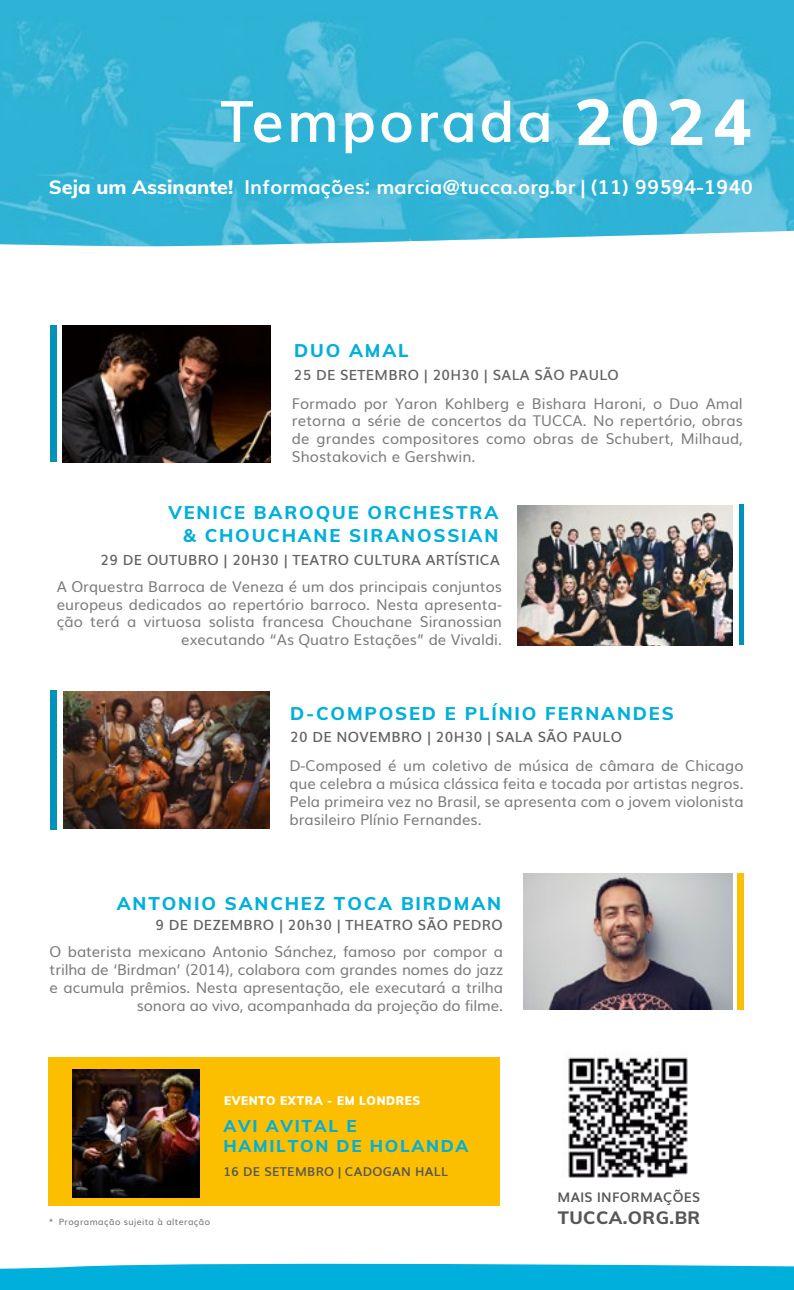
<style>
.page{position:relative;width:794px;height:1290px;background:#fff}
.page>*{position:absolute;margin:0;border:0;box-sizing:border-box;transform-origin:0 0}
.t1{font:600 57.4px "Muli";letter-spacing:.04em;color:#fff}
.t2{font:700 19.25px "Muli";color:#fff}
.t3{font:800 18.38px/23.6px "Muli";letter-spacing:.1em;color:#00afdb;text-align:right}
.t4{font:800 18.03px "Muli";letter-spacing:.025em;color:#575756}
.t5{font:800 16.97px/20.5px "Muli";letter-spacing:.1em;color:#00afdb}
.t6{font:14.88px/17.8px "Muli";color:#7c7b7b;text-align:right}
.t7{font:600 14px "Muli";letter-spacing:.025em;color:#646363}
.t8{font:700 13.3px "Muli";letter-spacing:.025em;color:#575756}
.t9{font:700 12.25px "Muli";letter-spacing:.025em;color:#575756}
.t10{font:900 12.25px "Muli";letter-spacing:.05em;color:#fff;scale:.96 1}
.t11{font:8.75px "Muli";letter-spacing:.05em;color:#706f6f}
.s1{font-weight:800;font-size:64.05px}
.s2{font-weight:800}
</style>
<div class="page">
<svg style="left:0;top:0;width:794px;height:246px;background:#3eb7d7"></svg>
<svg style="left:0;top:1263px;width:794px;height:27px;background:#12b4dd"></svg>
<img style="left:517px;top:505px;width:215px;height:140px">
<div style="left:49px;top:1057px;width:451px;height:149px;background:#fcbf00"></div>
<img style="left:72px;top:1069px;width:128px;height:128px">
<img style="left:524px;top:874px;width:208px;height:136px">
<div style="left:737px;top:874px;width:6px;height:136px;background:#fbbf06"></div>
<div style="left:50px;top:325px;width:7px;height:137px;background:#0192bb"></div>
<div style="left:739px;top:505px;width:5px;height:140px;background:#0192bb"></div>
<div style="left:50px;top:690px;width:6px;height:140px;background:#0192bb"></div>
<img style="left:62px;top:325px;width:208px;height:138px">
<img style="left:63px;top:691px;width:206px;height:137px">
<img style="left:568px;top:1055px;width:120px;height:123px">
<h1 class="t1" style="left:221px;top:74px;width:532px">Temporada <span class="s1">2024</span></h1>
<p class="t2" style="left:49px;top:171px;width:706px"><span class="s2">Seja um Assinante!</span> Informações: marcia@tucca.org.br | (11) 99594-1940</p>
<p class="t3" style="left:294px;top:337px;width:116px">DUO AMAL</p>
<p class="t7" style="left:294px;top:363px;width:326px">25 DE SETEMBRO | 20H30 | SALA SÃO PAULO</p>
<p class="t6" style="left:292px;top:393px;width:452px;text-align:justify">Formado por Yaron Kohlberg e Bishara Haroni, o Duo Amal retorna a série de concertos da TUCCA. No repertório, obras de grandes compositores como obras de Schubert, Milhaud, Shostakovich e Gershwin.</p>
<p class="t3" style="left:168px;top:499px;width:331px">VENICE BAROQUE ORCHESTRA &amp; CHOUCHANE SIRANOSSIAN</p>
<p class="t6" style="left:57px;top:576px;width:447px">A Orquestra Barroca de Veneza é um dos principais conjuntos europeus dedicados ao repertório barroco. Nesta apresenta&shy;ção terá a virtuosa solista francesa Chouchane Siranossian executando “As Quatro Estações” de Vivaldi.</p>
<p class="t7" style="left:101px;top:548px;width:400px">29 DE OUTUBRO | 20H30 | TEATRO CULTURA ARTÍSTICA</p>
<p class="t3" style="left:290px;top:700px;width:385px">D-COMPOSED E PLÍNIO FERNANDES</p>
<p class="t7" style="left:290px;top:725px;width:333px">20 DE NOVEMBRO | 20H30 | SALA SÃO PAULO</p>
<p class="t6" style="left:289px;top:756px;width:456px;text-align:justify">D-Composed é um coletivo de música de câmara de Chicago que celebra a música clássica feita e tocada por artistas negros.<br>Pela primeira vez no Brasil, se apresenta com o jovem violonista brasileiro Plínio Fernandes.</p>
<p class="t3" style="left:117px;top:891px;width:386px">ANTONIO SANCHEZ TOCA BIRDMAN</p>
<p class="t7" style="left:156px;top:914px;width:348px">9 DE DEZEMBRO | 20h30 | THEATRO SÃO PEDRO</p>
<p class="t6" style="left:50px;top:942px;width:455px">O baterista mexicano Antonio Sánchez, famoso por compor a trilha de ‘Birdman’ (2014), colabora com grandes nomes do jazz e acumula prêmios. Nesta apresentação, ele executará a trilha sonora ao vivo, acompanhada da projeção do filme.</p>
<p class="t10" style="left:224px;top:1092px;width:206px">EVENTO EXTRA - EM LONDRES</p>
<p class="t5" style="left:224px;top:1114px;width:246px">AVI AVITAL E<br>HAMILTON DE HOLANDA</p>
<p class="t9" style="left:223px;top:1162px;width:226px">16 DE SETEMBRO | CADOGAN HALL</p>
<p class="t11" style="left:49px;top:1214px;width:163px">* Programação sujeita à alteração</p>
<p class="t8" style="left:557px;top:1187px;width:144px">MAIS INFORMAÇÕES</p>
<p class="t4" style="left:558px;top:1204px;width:144px">TUCCA.ORG.BR</p>
</div>
